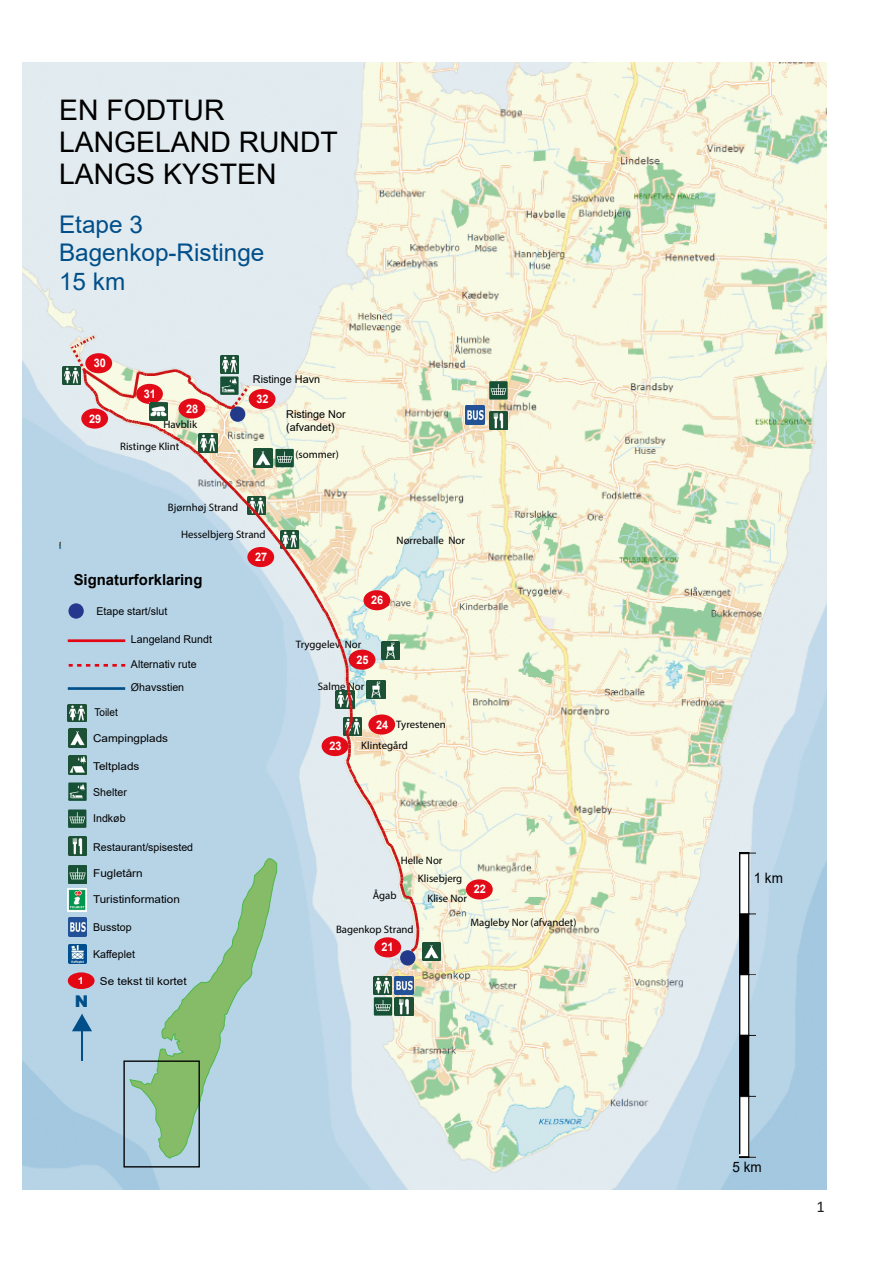
<style>
.page{position:relative;width:893px;height:1263px;background:#fff}
.page>*{position:absolute;margin:0;border:0;box-sizing:border-box;transform-origin:0 0}
.t1{font:28.35px/32.4px "Arial";color:#000}
.t2{font:24.3px/28.3px "Arial";color:#004f8a}
.t3{font:16.5px "Calibri";color:#231f20}
.t4{font:900 16.2px "Arial";color:#004f89}
.t5{font:700 15.15px "Arial";color:#000}
.t6{font:14.4px "Arial";color:#000;scale:.94 1}
.t7{font:700 11.85px "Arial";color:#fff;scale:.92 1}
.t8{font:10.8px/20.9px "Myriad Pro";color:#000}
.t9{font:10.8px/12.9px "Arial";color:#000}
.t10{font:10.8px "Arial";color:#000;scale:1.09 1}
.t11{font:10.8px "Arial";color:#000;scale:.93 1}
.t12{font:700 9.75px "Arial";color:#fff;scale:1.11 1}
</style>
<div class="page">
<img style="left:23px;top:62px;width:803px;height:1127px">
<div style="left:466px;top:879px;width:27px;height:20px;background:#e30b17;border-radius:50%"></div>
<img style="left:740px;top:853px;width:15px;height:306px">
<hr style="left:739px;top:852px;width:1px;height:302px;background:#000">
<img style="left:489px;top:412px;width:19px;height:18px">
<img style="left:62px;top:366px;width:6px;height:19px">
<img style="left:422px;top:942px;width:19px;height:18px">
<div style="left:489px;top:381px;width:19px;height:19px;background:#165136"></div>
<svg style="left:491px;top:384px;width:15px;height:11px"></svg>
<div style="left:123px;top:1060px;width:77px;height:107px;border:1px solid #000"></div>
<svg style="left:60px;top:542px;width:2px;height:7px"></svg>
<svg style="left:68px;top:333px;width:353px;height:825px"></svg>
<img style="left:150px;top:402px;width:18px;height:18px">
<img style="left:466px;top:406px;width:18px;height:18px">
<p class="t1" style="left:59px;top:93px;width:280px">EN FODTUR<br>LANGELAND RUNDT<br>LANGS KYSTEN</p>
<p class="t2" style="left:59px;top:210px;width:207px">Etape 3<br>Bagenkop-Ristinge<br>15 km</p>
<p class="t7" style="left:94px;top:355px;width:15px">30</p>
<p class="t7" style="left:89px;top:410px;width:15px">29</p>
<p class="t7" style="left:144px;top:385px;width:15px">31</p>
<p class="t7" style="left:186px;top:400px;width:15px">28</p>
<p class="t8" style="left:163px;top:414px;width:35px">Havblik</p>
<p class="t8" style="left:120px;top:435px;width:61px">Ristinge Klint</p>
<p class="t9" style="left:253px;top:372px;width:69px">Ristinge Havn</p>
<p class="t7" style="left:256px;top:391px;width:15px">32</p>
<p class="t9" style="left:286px;top:407px;width:61px">Ristinge Nor (afvandet)</p>
<p class="t8" style="left:296px;top:444px;width:45px">(sommer)</p>
<p class="t8" style="left:168px;top:497px;width:72px">Bjørnhøj Strand</p>
<p class="t8" style="left:181px;top:523px;width:86px">Hesselbjerg Strand</p>
<p class="t5" style="left:74px;top:569px;width:130px">Signaturforklaring</p>
<p class="t9" style="left:97px;top:604px;width:72px">Etape start/slut</p>
<p class="t9" style="left:131px;top:632px;width:83px">Langeland Rundt</p>
<p class="t11" style="left:95px;top:705px;width:27px">Toilet</p>
<p class="t9" style="left:131px;top:653px;width:67px;line-height:23px">Alternativ rute<br>Øhavsstien</p>
<p class="t7" style="left:255px;top:549px;width:15px">27</p>
<p class="t8" style="left:397px;top:530px;width:70px">Nørreballe Nor</p>
<p class="t7" style="left:371px;top:592px;width:15px">26</p>
<p class="t8" style="left:296px;top:634px;width:67px">Tryggelev Nor</p>
<p class="t7" style="left:356px;top:651px;width:15px">25</p>
<p class="t8" style="left:318px;top:676px;width:48px">Salme Nor</p>
<p class="t10" style="left:93px;top:731px;width:70px">Campingplads</p>
<p class="t10" style="left:93px;top:758px;width:44px">Teltplads</p>
<p class="t9" style="left:93px;top:785px;width:35px">Shelter</p>
<p class="t9" style="left:93px;top:812px;width:34px">Indkøb</p>
<p class="t9" style="left:93px;top:840px;width:101px">Restaurant/spisested</p>
<p class="t10" style="left:93px;top:866px;width:47px">Fugletårn</p>
<p class="t10" style="left:93px;top:892px;width:81px">Turistinformation</p>
<p class="t9" style="left:93px;top:920px;width:40px">Busstop</p>
<p class="t12" style="left:78px;top:974px;width:7px">1</p>
<p class="t9" style="left:93px;top:947px;width:43px">Kaffeplet</p>
<p class="t10" style="left:100px;top:974px;width:81px">Se tekst til kortet</p>
<p class="t4" style="left:75px;top:989px;width:15px">N</p>
<p class="t7" style="left:329px;top:738px;width:15px">23</p>
<p class="t7" style="left:376px;top:716px;width:15px">24</p>
<p class="t8" style="left:361px;top:713px;width:86px;text-indent:35px">Tyrestenen<br>Klintegård</p>
<p class="t8" style="left:401px;top:850px;width:43px">Helle Nor</p>
<p class="t8" style="left:427px;top:887px;width:41px">Klise Nor</p>
<p class="t8" style="left:418px;top:867px;width:46px">Klisebjerg</p>
<p class="t7" style="left:474px;top:881px;width:15px">22</p>
<p class="t8" style="left:373px;top:884px;width:25px">Ågab</p>
<p class="t8" style="left:336px;top:918px;width:79px">Bagenkop Strand</p>
<p class="t7" style="left:381px;top:939px;width:15px">21</p>
<p class="t8" style="left:470px;top:912px;width:108px">Magleby Nor (afvandet)</p>
<p class="t6" style="left:754px;top:868px;width:33px">1 km</p>
<p class="t6" style="left:732px;top:1157px;width:33px">5 km</p>
<h3 class="t3" style="left:816px;top:1195px;width:10px">1</h3>
</div>
